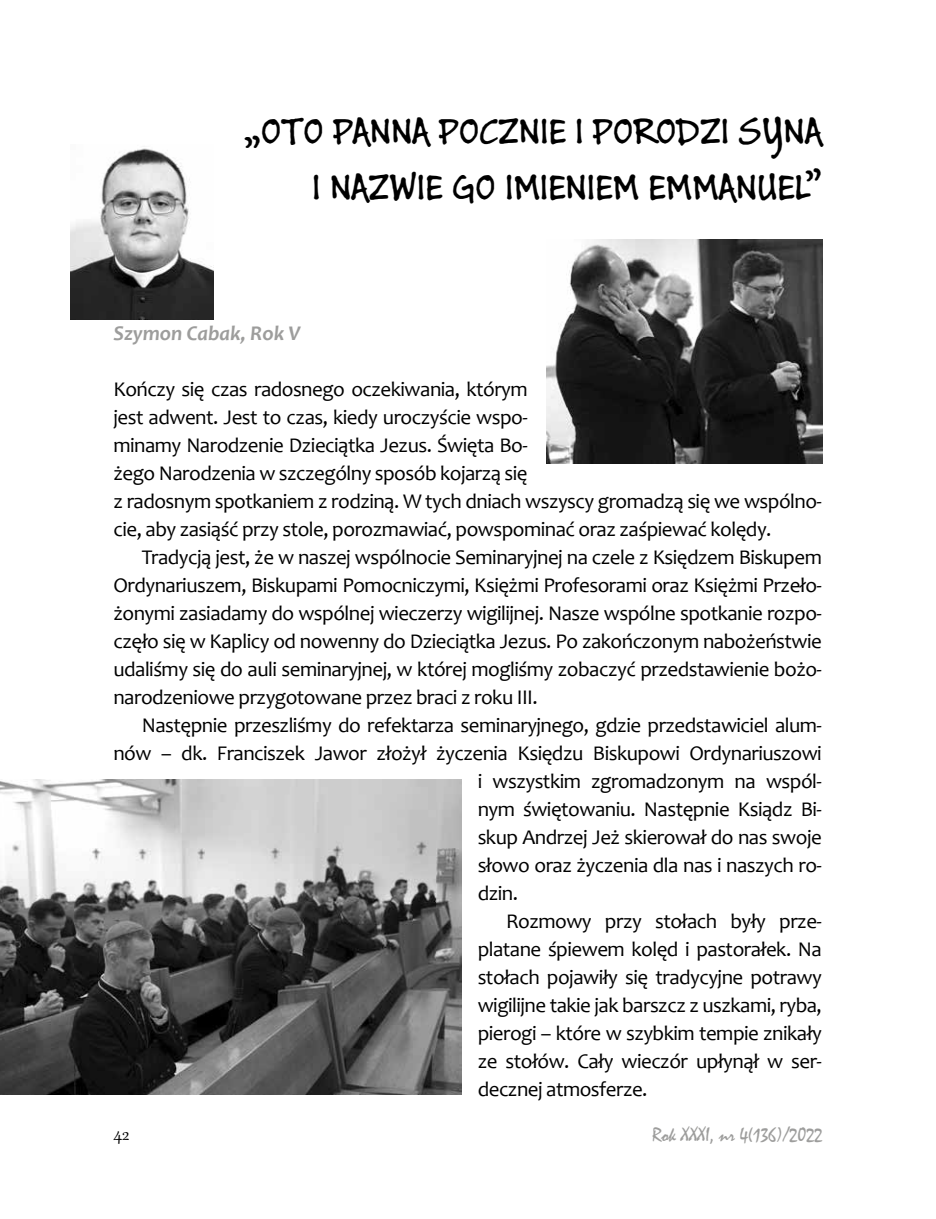
<style>
.page{position:relative;width:936px;height:1219px;background:#fff}
.page>*{position:absolute;margin:0;border:0;box-sizing:border-box;transform-origin:0 0}
.t1{font:41px/56px "Buxton Sketch";color:#000;text-align:right}
.t2{font:22px "Gabriola";color:#000}
.t3{font:21px/28px "Candara";letter-spacing:-.025em;color:#000}
.t4{font:italic 700 21px "Candara";color:#9d9d9c}
.t5{font:20px "Mistral";color:#9d9d9c}
</style>
<div class="page">
<img style="left:70px;top:148px;width:144px;height:171px">
<img style="left:546px;top:240px;width:276px;height:223px">
<img style="left:0;top:779px;width:461px;height:316px">
<h1 class="t1" style="left:244px;top:102px;width:579px">„OTO PANNA POCZNIE I PORODZI SYNA<br>I NAZWIE GO IMIENIEM EMMANUEL”</h1>
<p class="t4" style="left:113px;top:320px;width:189px">Szymon Cabak, Rok V</p>
<p class="t3" style="left:113px;top:375px;width:710px">Kończy się czas radosnego oczekiwania, którym<br>jest adwent. Jest to czas, kiedy uroczyście wspo-<br>minamy Narodzenie Dzieciątka Jezus. Święta Bo-<br>żego Narodzenia w szczególny sposób kojarzą się<br>z radosnym spotkaniem z rodziną. W tych dniach wszyscy gromadzą się we wspólno&shy;cie, aby zasiąść przy stole, porozmawiać, powspominać oraz zaśpiewać kolędy.</p>
<p class="t3" style="left:113px;top:543px;width:710px;text-align:justify;text-indent:28px">Tradycją jest, że w naszej wspólnocie Seminaryjnej na czele z Księdzem Biskupem Ordynariuszem, Biskupami Pomocniczymi, Księżmi Profesorami oraz Księżmi Przeło&shy;żonymi zasiadamy do wspólnej wieczerzy wigilijnej. Nasze wspólne spotkanie rozpo&shy;częło się w Kaplicy od nowenny do Dzieciątka Jezus. Po zakończonym nabożeństwie udaliśmy się do auli seminaryjnej, w której mogliśmy zobaczyć przedstawienie bożo&shy;narodzeniowe przygotowane przez braci z roku III.</p>
<p class="t3" style="left:142px;top:711px;width:681px">Następnie przeszliśmy do refektarza seminaryjnego, gdzie przedstawiciel alum-</p>
<p class="t3" style="left:113px;top:739px;width:710px">nów – dk. Franciszek Jawor złożył życzenia Księdzu Biskupowi Ordynariuszowi</p>
<p class="t3" style="left:477px;top:767px;width:346px">i wszystkim zgromadzonym na wspól-</p>
<p class="t3" style="left:477px;top:795px;width:346px">nym świętowaniu. Następnie Ksiądz Bi-</p>
<p class="t3" style="left:477px;top:823px;width:346px">skup Andrzej Jeż skierował do nas swoje</p>
<p class="t3" style="left:477px;top:851px;width:346px">słowo oraz życzenia dla nas i naszych ro-</p>
<p class="t3" style="left:477px;top:879px;width:42px">dzin.</p>
<p class="t3" style="left:506px;top:907px;width:317px">Rozmowy przy stołach były prze-</p>
<p class="t3" style="left:477px;top:935px;width:346px">platane śpiewem kolęd i pastorałek. Na</p>
<p class="t3" style="left:477px;top:963px;width:346px">stołach pojawiły się tradycyjne potrawy</p>
<p class="t3" style="left:477px;top:991px;width:346px">wigilijne takie jak barszcz z uszkami, ryba,</p>
<p class="t3" style="left:477px;top:1019px;width:346px">pierogi – które w szybkim tempie znikały</p>
<p class="t3" style="left:477px;top:1047px;width:345px">ze stołów. Cały wieczór upłynął w ser-</p>
<p class="t3" style="left:477px;top:1075px;width:171px">decznej atmosferze.</p>
<p class="t2" style="left:113px;top:1120px;width:17px">42</p>
<p class="t5" style="left:652px;top:1122px;width:172px">Rok XXXI, nr 4(136)/2022</p>
</div>
